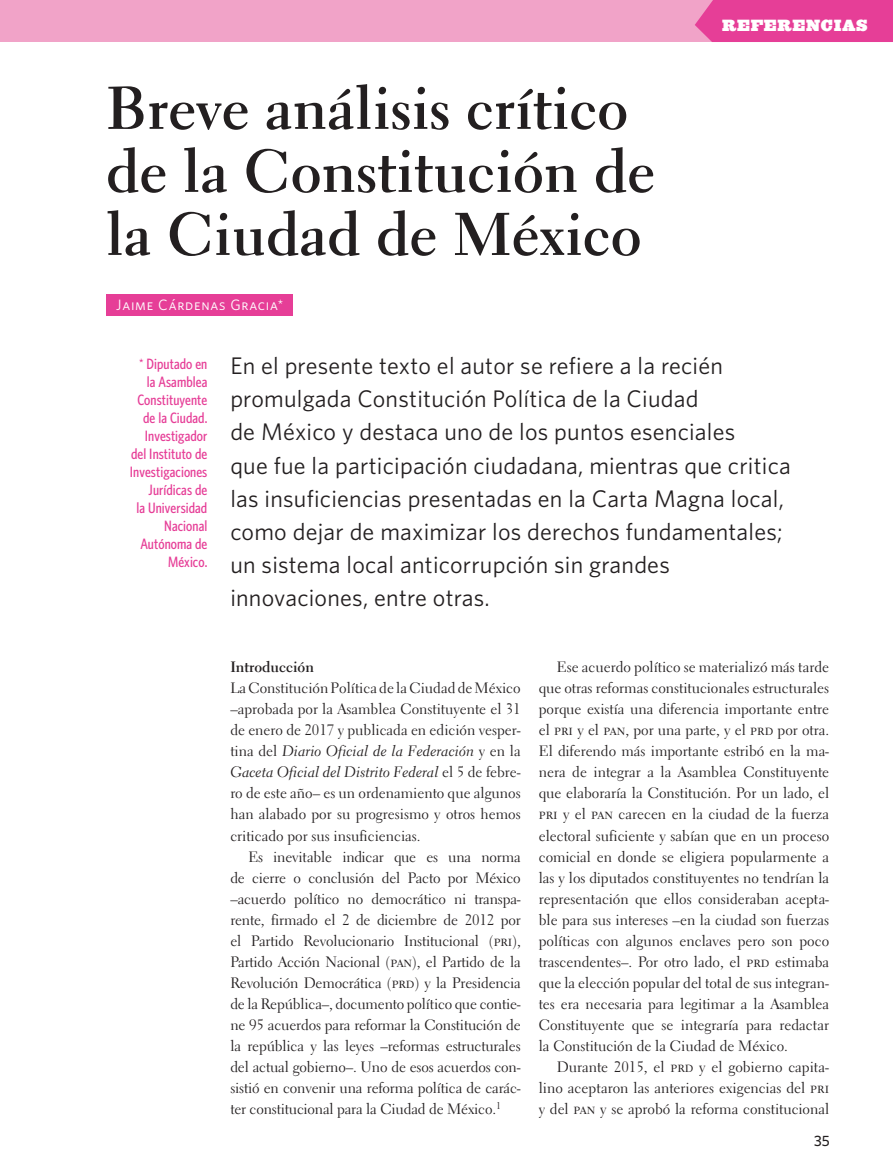
<style>
.page{position:relative;width:893px;height:1170px;background:#fff}
.page>*{position:absolute;margin:0;border:0;box-sizing:border-box;transform-origin:0 0}
.t1{font:700 60px/63px "Electra LT Std";color:#231f20}
.t2{font:24px/33px "Whitney";letter-spacing:.01em;color:#231f20}
.t3{font:15px/21px "Electra LT Std";color:#231f20;text-align:justify}
.t4{font:500 15px/18px "Whitney Condensed";letter-spacing:.005em;color:#e63e97;text-align:right}
.t5{font:15px/21px "Electra LT Std Cursive";color:#231f20}
.t6{font:15px "Whitney Book SC";letter-spacing:.05em;color:#fff}
.t7{font:700 15px "Electra LT Std";color:#231f20}
.t8{font:15px "Ziggurat HTF Black";letter-spacing:.05em;color:#fff}
.t9{font:500 15px "Whitney";color:#231f20}
.s1{font-family:"Electra LT Std"}
</style>
<div class="page">
<div style="left:0;top:0;width:783px;height:42px;background:#f1a3c8"></div>
<div style="left:695px;top:0;width:198px;height:42px;background:#e63e97"></div>
<div style="left:106px;top:294px;width:186px;height:21px;background:#e63e97"></div>
<h1 class="t1" style="left:106px;top:77px;width:550px">Breve análisis crítico de la Constitución de la Ciudad de México</h1>
<p class="t6" style="left:116px;top:296px;width:169px">Jaime Cárdenas Gracia*</p>
<p class="t8" style="left:722px;top:16px;width:147px">REFERENCIAS</p>
<p class="t4" style="left:130px;top:354px;width:79px">* Diputado en la Asamblea<br>Constituyente de la Ciudad.<br>Investigador del Instituto de<br>Investigaciones<br>Jurídicas de<br>la Universidad<br>Nacional<br>Autónoma de<br>México.</p>
<p class="t2" style="left:230px;top:349px;width:562px">En el presente texto el autor se refiere a la recién promulgada Constitución Política de la Ciudad<br>de México y destaca uno de los puntos esenciales<br>que fue la participación ciudadana, mientras que critica las insuficiencias presentadas en la Carta Magna local, como dejar de maximizar los derechos fundamentales; un sistema local anticorrupción sin grandes innovaciones, entre otras.</p>
<p class="t7" style="left:230px;top:658px;width:85px">Introducción</p>
<p class="t3" style="left:230px;top:677px;width:292px">La Constitución Política de la Ciudad de México –aprobada por la Asamblea Constituyente el 31 de enero de 2017 y publicada en edición vesper-</p>
<p class="t5" style="left:230px;top:740px;width:292px"><span class="s1">tina del</span> Diario Oficial de la Federación <span class="s1">y en la<br></span>Gaceta Oficial del Distrito Federal <span class="s1">el 5 de febre-</span></p>
<p class="t3" style="left:230px;top:782px;width:292px">ro de este año– es un ordenamiento que algunos han alabado por su progresismo y otros hemos criticado por sus insuficiencias.</p>
<p class="t3" style="left:230px;top:845px;width:292px;text-indent:18px">Es inevitable indicar que es una norma de cierre o conclusión del Pacto por México –acuerdo político no democrático ni transpa&shy;rente, firmado el 2 de diciembre de 2012 por el Partido Revolucionario Institucional (pri), Partido Acción Nacional (pan), el Partido de la Revolución Democrática (prd) y la Presidencia de la República–, documento político que contie&shy;ne 95 acuerdos para reformar la Constitución de la república y las leyes –reformas estructurales del actual gobierno–. Uno de esos acuerdos con&shy;sistió en convenir una reforma política de carác&shy;ter constitucional para la Ciudad de México.<sup>1</sup></p>
<p class="t3" style="left:539px;top:656px;width:292px;text-indent:18px">Ese acuerdo político se materializó más tarde que otras reformas constitucionales estructurales porque existía una diferencia importante entre el pri y el pan, por una parte, y el prd por otra.<br>El diferendo más importante estribó en la ma&shy;nera de integrar a la Asamblea Constituyente que elaboraría la Constitución. Por un lado, el pri y el pan carecen en la ciudad de la fuerza electoral suficiente y sabían que en un proceso comicial en donde se eligiera popularmente a las y los diputados constituyentes no tendrían la representación que ellos consideraban acepta&shy;ble para sus intereses –en la ciudad son fuerzas políticas con algunos enclaves pero son poco trascendentes–. Por otro lado, el prd estimaba que la elección popular del total de sus integran&shy;tes era necesaria para legitimar a la Asamblea Constituyente que se integraría para redactar la Constitución de la Ciudad de México.</p>
<p class="t3" style="left:539px;top:1055px;width:292px;text-indent:18px">Durante 2015, el prd y el gobierno capita&shy;lino aceptaron las anteriores exigencias del pri y del pan y se aprobó la reforma constitucional</p>
<p class="t9" style="left:814px;top:1131px;width:17px">35</p>
</div>
